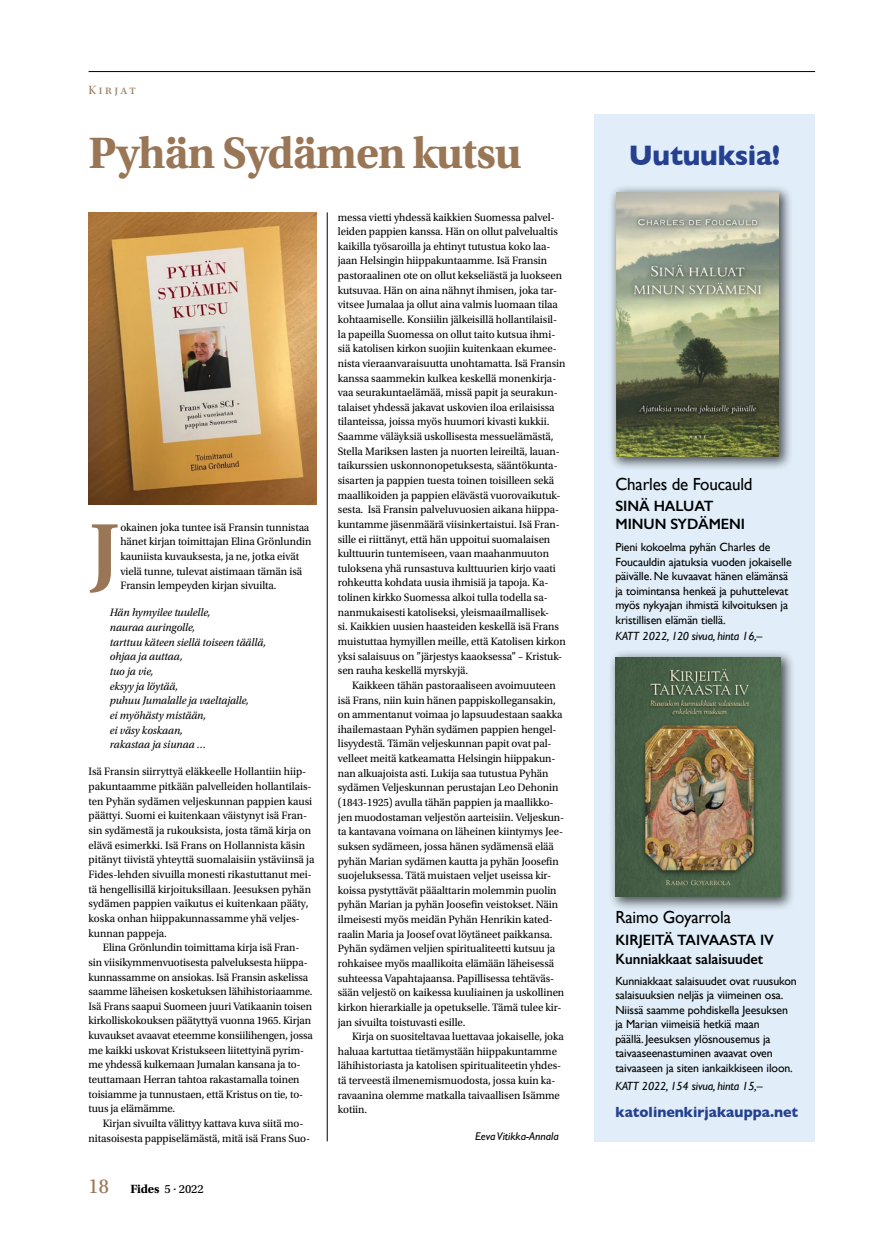
<style>
.page{position:relative;width:886px;height:1241px;background:#fff}
.page>*{position:absolute;margin:0;border:0;box-sizing:border-box;transform-origin:0 0}
.t1{font:600 89.62px "Utopia Std";color:#997655}
.t2{font:700 46.25px "Utopia Std";letter-spacing:-.02em;color:#997655}
.t3{font:700 28.75px "Gill Sans";letter-spacing:-.01em;color:#25408f}
.t4{font:17.5px "Gill Sans";letter-spacing:-.01em;color:#000}
.t5{font:600 15px/18px "Gill Sans";letter-spacing:-.005em;color:#000}
.t6{font:700 15px "Gill Sans";color:#25408f;scale:.95 1}
.t7{font:12.5px "Utopia Std Capt";color:#000}
.t8{font:12.5px "Utopia Std Subh";letter-spacing:.2em;color:#997655}
.t9{font:11.88px/14.5px "Gill Sans";letter-spacing:-.01em;color:#000}
.t10{font:italic 11.88px "Gill Sans";letter-spacing:-.01em;color:#000}
.t11{font:11.25px/14.6px "Utopia Std";letter-spacing:-.005em;color:#000}
.t12{font:italic 11.25px/14.6px "Utopia Std";letter-spacing:-.005em;color:#000}
.t13{font:italic 11.25px "Gill Sans Std";color:#000}
.s1{font-family:"Utopia Std";font-size:21.25px;color:#997655}
.s2{font-family:"Utopia Std";font-weight:700}
</style>
<div class="page">
<hr style="left:89px;top:71px;width:726px;height:1px;background:#000">
<div style="left:594px;top:114px;width:221px;height:610px;background:#e1eef9"></div>
<div style="left:594px;top:701px;width:221px;height:440px;background:#e1eef9"></div>
<div style="left:608px;top:184px;width:185px;height:287px;background:#000;opacity:.66"></div>
<img style="left:616px;top:192px;width:163px;height:264px">
<div style="left:608px;top:648px;width:188px;height:263px;background:#000;opacity:.66"></div>
<img style="left:616px;top:657px;width:165px;height:239px">
<hr style="left:327px;top:212px;width:1px;height:929px;background:#000">
<img style="left:89px;top:212px;width:228px;height:292px">
<p class="t8" style="left:89px;top:83px;width:49px">Kirjat</p>
<h2 class="t2" style="left:89px;top:126px;width:434px">Pyhän Sydämen kutsu</h2>
<p class="t11" style="left:338px;top:210px;width:229px">messa vietti yhdessä kaikkien Suomessa palvel&shy;leiden pappien kanssa. Hän on ollut palvelualtis kaikilla työsaroilla ja ehtinyt tutustua koko laa&shy;jaan Helsingin hiippakuntaamme. Isä Fransin pastoraalinen ote on ollut kekseliästä ja luokseen kutsuvaa. Hän on aina nähnyt ihmisen, joka tar&shy;vitsee Jumalaa ja ollut aina valmis luomaan tilaa kohtaamiselle. Konsiilin jälkeisillä hollantilaisil&shy;la papeilla Suomessa on ollut taito kutsua ihmi&shy;siä katolisen kirkon suojiin kuitenkaan ekumee&shy;nista vieraanvaraisuutta unohtamatta. Isä Fransin kanssa saammekin kulkea keskellä monenkirja&shy;vaa seurakuntaelämää, missä papit ja seurakun&shy;talaiset yhdessä jakavat uskovien iloa erilaisissa tilanteissa, joissa myös huumori kivasti kukkii.<br>Saamme väläyksiä uskollisesta messuelämästä, Stella Mariksen lasten ja nuorten leireiltä, lauan&shy;taikurssien uskonnonopetuksesta, sääntökunta&shy;sisarten ja pappien tuesta toinen toisilleen sekä maallikoiden ja pappien elävästä vuorovaikutuk&shy;sesta. Isä Fransin palveluvuosien aikana hiippa&shy;kuntamme jäsenmäärä viisinkertaistui. Isä Fran&shy;sille ei riittänyt, että hän uppoitui suomalaisen kulttuurin tuntemiseen, vaan maahanmuuton tuloksena yhä runsastuva kulttuurien kirjo vaati rohkeutta kohdata uusia ihmisiä ja tapoja. Ka&shy;tolinen kirkko Suomessa alkoi tulla todella sa&shy;nanmukaisesti katoliseksi, yleismaailmallisek-<br>si. Kaikkien uusien haasteiden keskellä isä Frans muistuttaa hymyillen meille, että Katolisen kirkon yksi salaisuus on ”järjestys kaaoksessa” – Kristuk&shy;sen rauha keskellä myrskyjä.</p>
<p class="t11" style="left:338px;top:678px;width:228px;text-indent:14px">Kaikkeen tähän pastoraaliseen avoimuuteen isä Frans, niin kuin hänen pappiskollegansakin, on ammentanut voimaa jo lapsuudestaan saakka ihailemastaan Pyhän sydämen pappien hengel&shy;lisyydestä. Tämän veljeskunnan papit ovat pal&shy;velleet meitä katkeamatta Helsingin hiippakun&shy;nan alkuajoista asti. Lukija saa tutustua Pyhän sydämen Veljeskunnan perustajan Leo Dehonin (1843-1925) avulla tähän pappien ja maallikko&shy;jen muodostaman veljestön aarteisiin. Veljeskun&shy;ta kantavana voimana on läheinen kiintymys Jee&shy;suksen sydämeen, jossa hänen sydämensä elää pyhän Marian sydämen kautta ja pyhän Joosefin suojeluksessa. Tätä muistaen veljet useissa kir&shy;koissa pystyttävät pääalttarin molemmin puolin pyhän Marian ja pyhän Joosefin veistokset. Näin ilmeisesti myös meidän Pyhän Henrikin kated&shy;raalin Maria ja Joosef ovat löytäneet paikkansa.<br>Pyhän sydämen veljien spiritualiteetti kutsuu ja rohkaisee myös maallikoita elämään läheisessä suhteessa Vapahtajaansa. Papillisessa tehtäväs&shy;sään veljestö on kaikessa kuuliainen ja uskollinen kirkon hierarkialle ja opetukselle. Tämä tulee kir&shy;jan sivuilta toistuvasti esille.</p>
<p class="t11" style="left:338px;top:1029px;width:228px;text-indent:14px">Kirja on suositeltavaa luettavaa jokaiselle, joka haluaa kartuttaa tietämystään hiippakuntamme lähihistoriasta ja katolisen spiritualiteetin yhdes&shy;tä terveestä ilmenemismuodosta, jossa kuin ka&shy;ravaanina olemme matkalla taivaallisen Isämme kotiin.</p>
<p class="t13" style="left:475px;top:1129px;width:85px">Eeva Vitikka-Annala</p>
<h1 class="t1" style="left:89px;top:503px;width:32px">J</h1>
<p class="t11" style="left:120px;top:520px;width:193px">okainen joka tuntee isä Fransin tunnistaa hänet kirjan toimittajan Elina Grönlundin kauniista kuvauksesta, ja ne, jotka eivät vielä tunne, tulevat aistimaan tämän isä Fransin lempeyden kirjan sivuilta.</p>
<p class="t12" style="left:110px;top:605px;width:158px">Hän hymyilee tuulelle,<br>nauraa auringolle,<br>tarttuu käteen siellä toiseen täällä, ohjaa ja auttaa,<br>tuo ja vie,<br>eksyy ja löytää,<br>puhuu Jumalalle ja vaeltajalle,<br>ei myöhästy mistään,<br>ei väsy koskaan,<br>rakastaa ja siunaa …</p>
<p class="t11" style="left:89px;top:764px;width:227px">Isä Fransin siirryttyä eläkkeelle Hollantiin hiip&shy;pakuntaamme pitkään palvelleiden hollantilais&shy;ten Pyhän sydämen veljeskunnan pappien kausi päättyi. Suomi ei kuitenkaan väistynyt isä Fran&shy;sin sydämestä ja rukouksista, josta tämä kirja on elävä esimerkki. Isä Frans on Hollannista käsin pitänyt tiivistä yhteyttä suomalaisiin ystäviinsä ja Fides-lehden sivuilla monesti rikastuttanut mei&shy;tä hengellisillä kirjoituksillaan. Jeesuksen pyhän sydämen pappien vaikutus ei kuitenkaan pääty, koska onhan hiippakunnassamme yhä veljes&shy;kunnan pappeja.</p>
<p class="t11" style="left:89px;top:940px;width:226px;text-indent:14px">Elina Grönlundin toimittama kirja isä Fran&shy;sin viisikymmenvuotisesta palveluksesta hiippa&shy;kunnassamme on ansiokas. Isä Fransin askelissa saamme läheisen kosketuksen lähihistoriaamme.<br>Isä Frans saapui Suomeen juuri Vatikaanin toisen kirkolliskokouksen päätyttyä vuonna 1965. Kirjan kuvaukset avaavat eteemme konsiilihengen, jossa me kaikki uskovat Kristukseen liitettyinä pyrim&shy;me yhdessä kulkemaan Jumalan kansana ja to&shy;teuttamaan Herran tahtoa rakastamalla toinen toisiamme ja tunnustaen, että Kristus on tie, to&shy;tuus ja elämämme.</p>
<p class="t11" style="left:89px;top:1116px;width:223px;text-indent:14px">Kirjan sivuilta välittyy kattava kuva siitä mo&shy;nitasoisesta pappiselämästä, mitä isä Frans Suo-</p>
<p class="t7" style="left:89px;top:1181px;width:117px"><span class="s1">18</span> <span class="s2">Fides</span> 5 . 2022</p>
<h3 class="t3" style="left:629px;top:133px;width:153px">Uutuuksia!</h3>
<h3 class="t4" style="left:615px;top:474px;width:139px">Charles de Foucauld</h3>
<h3 class="t5" style="left:615px;top:497px;width:131px">SINÄ HALUAT<br>MINUN SYDÄMENI</h3>
<p class="t9" style="left:615px;top:540px;width:178px">Pieni kokoelma pyhän Charles de Foucauldin ajatuksia vuoden jokaiselle päivälle. Ne kuvaavat hänen elämänsä ja toimintansa henkeä ja puhuttelevat myös nykyajan ihmistä kilvoituksen ja kristillisen elämän tiellä.</p>
<p class="t10" style="left:615px;top:628px;width:149px">KATT 2022, 120 sivua, hinta 16,–</p>
<h3 class="t4" style="left:615px;top:907px;width:117px">Raimo Goyarrola</h3>
<h3 class="t5" style="left:615px;top:929px;width:160px;line-height:19.2px">KIRJEITÄ TAIVAASTA IV<br>Kunniakkaat salaisuudet</h3>
<p class="t9" style="left:615px;top:972px;width:183px">Kunniakkaat salaisuudet ovat ruusukon salaisuuksien neljäs ja viimeinen osa.<br>Niissä saamme pohdiskella Jeesuksen ja Marian viimeisiä hetkiä maan<br>päällä. Jeesuksen ylösnousemus ja taivaaseenastuminen avaavat oven taivaaseen ja siten iankaikkiseen iloon.</p>
<p class="t10" style="left:615px;top:1078px;width:149px">KATT 2022, 154 sivua, hinta 15,–</p>
<h3 class="t6" style="left:615px;top:1099px;width:194px">katolinenkirjakauppa.net</h3>
</div>
